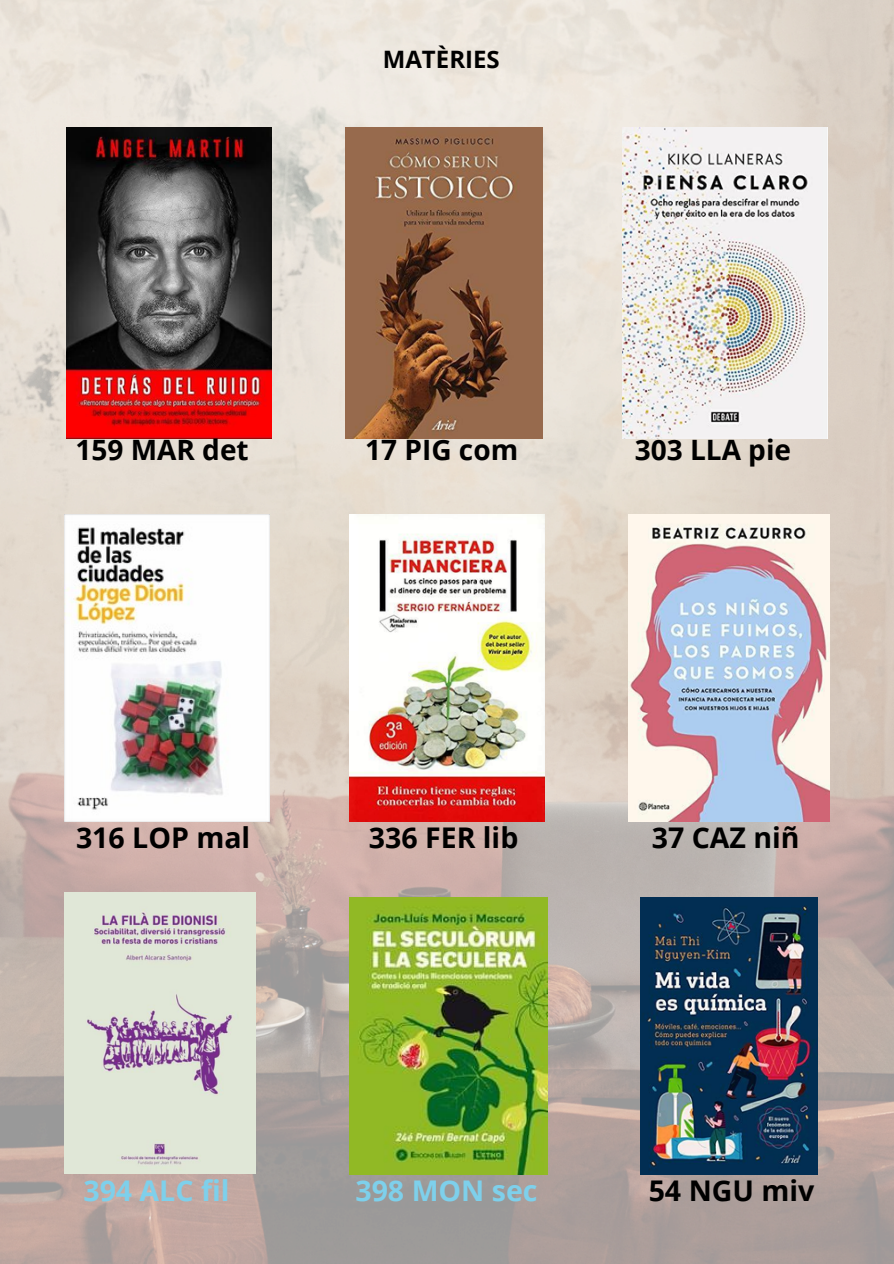
<style>
.page{position:relative;width:894px;height:1264px;background:#fff}
.page>*{position:absolute;margin:0;border:0;box-sizing:border-box;transform-origin:0 0}
.t1{font:700 28.5px "Open Sans";color:#000}
.t2{font:700 28.5px "Open Sans";color:#7ed0eb}
.t3{font:700 28.05px "Open Sans";color:#000}
.t4{font:700 24px "Open Sans";color:#000}
</style>
<div class="page">
<img style="left:0;top:0;width:893px;height:1263px">
<img style="left:67px;top:128px;width:205px;height:310px">
<img style="left:345px;top:128px;width:197px;height:310px">
<img style="left:622px;top:128px;width:205px;height:310px">
<img style="left:65px;top:515px;width:204px;height:306px">
<img style="left:349px;top:515px;width:195px;height:306px">
<img style="left:628px;top:515px;width:201px;height:306px">
<img style="left:65px;top:892px;width:190px;height:281px">
<img style="left:349px;top:897px;width:198px;height:277px">
<img style="left:640px;top:897px;width:176px;height:277px">
<p class="t4" style="left:382px;top:43px;width:118px">MATÈRIES</p>
<p class="t3" style="left:75px;top:430px;width:175px">159 MAR det</p>
<p class="t3" style="left:365px;top:430px;width:154px">17 PIG com</p>
<p class="t3" style="left:634px;top:430px;width:158px">303 LLA pie</p>
<p class="t1" style="left:76px;top:817px;width:176px">316 LOP mal</p>
<p class="t1" style="left:369px;top:817px;width:151px">336 FER lib</p>
<p class="t1" style="left:651px;top:817px;width:149px">37 CAZ niñ</p>
<h1 class="t2" style="left:83px;top:1170px;width:147px">394 ALC fil</h1>
<h1 class="t2" style="left:355px;top:1170px;width:183px">398 MON sec</h1>
<h1 class="t1" style="left:648px;top:1170px;width:167px">54 NGU miv</h1>
</div>
